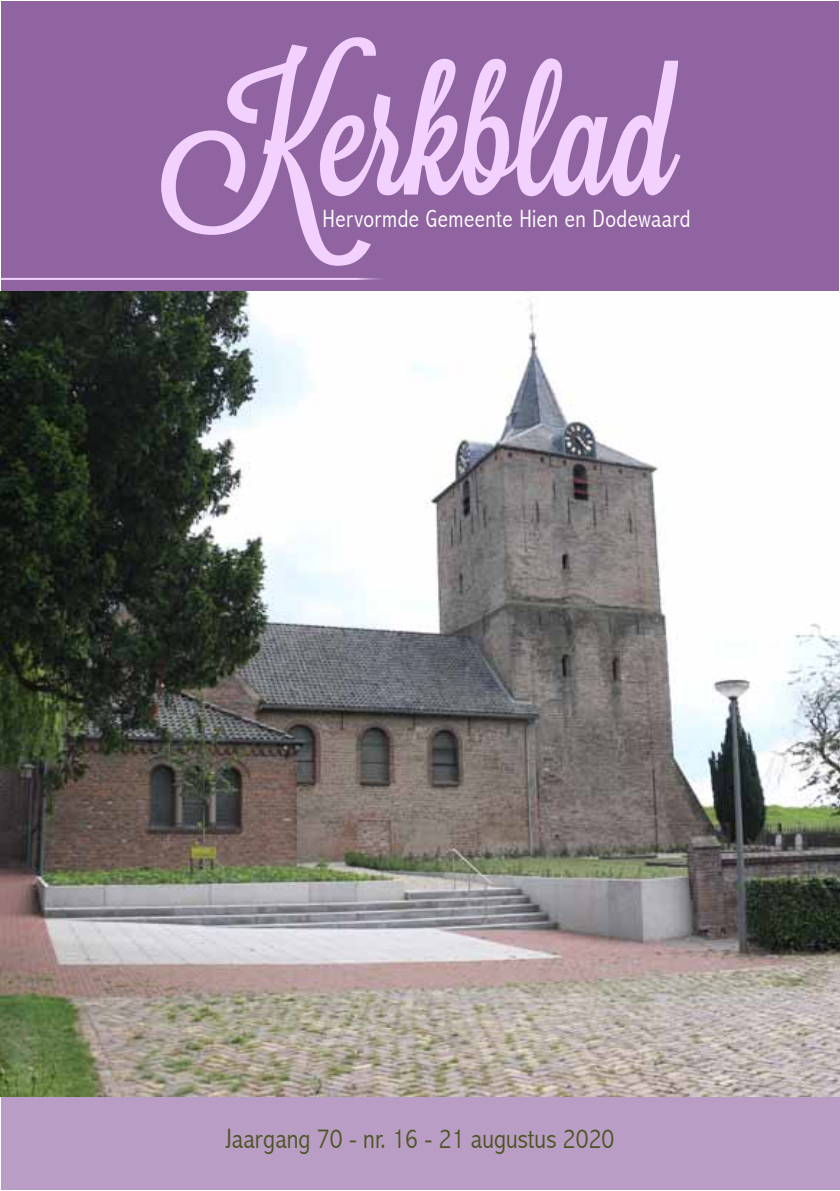
<style>
.page{position:relative;width:840px;height:1191px;background:#fff}
.page>*{position:absolute;margin:0;border:0;box-sizing:border-box;transform-origin:0 0}
.t1{font:170px "Lavanderia Sturdy";color:#f3d1ff}
.t2{font:300 condensed 28px "Abadi";color:#4d5423}
.t3{font:300 condensed 25px "Abadi";letter-spacing:.02em;color:#fff}
</style>
<div class="page">
<div style="left:1px;top:1px;width:837px;height:299px;background:#9064a1"></div>
<div style="left:1px;top:1096px;width:838px;height:94px;background:#b99dc4"></div>
<hr style="left:1px;top:278px;width:389px;height:2px;background:#f3d1ff">
<img style="left:0;top:292px;width:839px;height:804px">
<h1 class="t1" style="left:165px;top:36px;width:511px">Kerkblad</h1>
<p class="t3" style="left:322px;top:205px;width:369px">Hervormde Gemeente Hien en Dodewaard</p>
<p class="t2" style="left:225px;top:1122px;width:390px">Jaargang 70 - nr. 16 - 21 augustus 2020</p>
</div>
